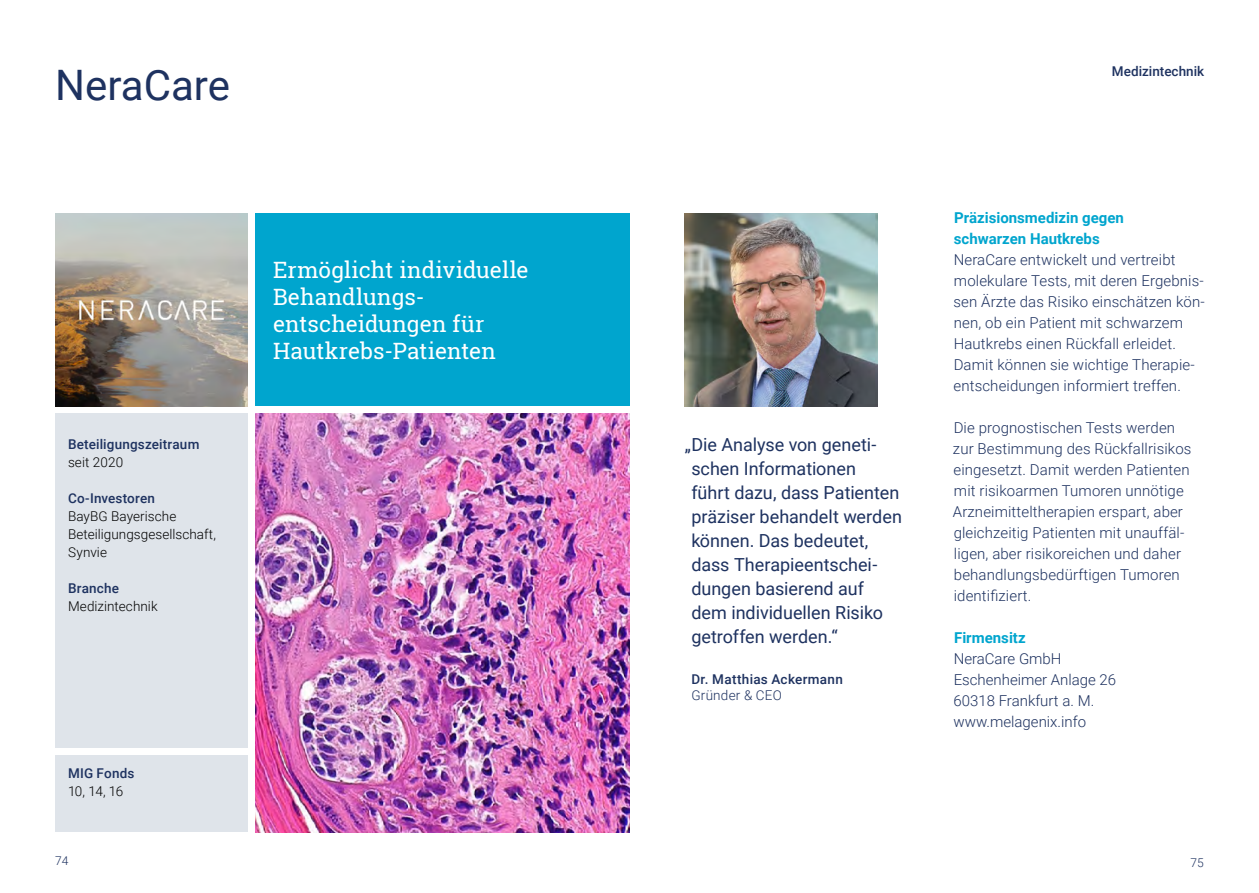
<style>
.page{position:relative;width:1259px;height:893px;background:#fff}
.page>*{position:absolute;margin:0;border:0;box-sizing:border-box;transform-origin:0 0}
.t1{font:42px "Roboto";color:#1e3260}
.t2{font:22.5px/27px "Roboto Slab";color:#fff}
.t3{font:18px/24px "Roboto";color:#1e3260}
.t4{font:300 15px/21px "Roboto";letter-spacing:.01em;color:#1e3260}
.t5{font:700 15px/21px "Roboto";color:#00a5ce}
.t6{font:500 13.5px "Roboto";letter-spacing:.015em;color:#1e3260}
.t7{font:300 13.5px/18px "Roboto";letter-spacing:.005em;color:#000}
.t8{font:300 13.5px "Roboto";letter-spacing:.02em;color:#1e3260}
.t9{font:300 12px "Roboto";color:#1e3260}
</style>
<div class="page">
<div style="left:255px;top:214px;width:374px;height:192px;background:#00a5ce"></div>
<img style="left:55px;top:214px;width:193px;height:192px">
<div style="left:55px;top:755px;width:193px;height:77px;background:#dfe4ea"></div>
<div style="left:55px;top:414px;width:193px;height:334px;background:#dfe4ea"></div>
<img style="left:685px;top:214px;width:192px;height:192px">
<img style="left:255px;top:414px;width:374px;height:418px">
<h1 class="t1" style="left:55px;top:55px;width:176px">NeraCare</h1>
<p class="t6" style="left:1112px;top:62px;width:94px">Medizintechnik</p>
<p class="t6" style="left:68px;top:435px;width:133px">Beteiligungszeitraum</p>
<p class="t7" style="left:68px;top:453px;width:57px">seit 2020</p>
<p class="t6" style="left:68px;top:489px;width:89px">Co-Investoren</p>
<p class="t7" style="left:68px;top:507px;width:149px">BayBG Bayerische<br>Beteiligungsgesellschaft,<br>Synvie</p>
<p class="t6" style="left:68px;top:579px;width:53px">Branche</p>
<p class="t7" style="left:68px;top:597px;width:91px">Medizintechnik</p>
<h2 class="t2" style="left:273px;top:256px;width:257px">Ermöglicht individuelle<br>Behandlungs&shy;entscheidungen für<br>Hautkrebs-Patienten</h2>
<p class="t6" style="left:68px;top:764px;width:68px">MIG Fonds</p>
<p class="t7" style="left:68px;top:782px;width:57px">10, 14, 16</p>
<p class="t3" style="left:691px;top:432px;width:212px;text-indent:-7px">„Die Analyse von geneti&shy;schen Informationen<br>führt dazu, dass Patienten präziser behandelt werden können. Das bedeutet, dass Therapieentschei&shy;dungen basierend auf dem individuellen Risiko getroffen werden.“</p>
<p class="t6" style="left:691px;top:669px;width:153px">Dr. Matthias Ackermann</p>
<p class="t8" style="left:691px;top:686px;width:92px">Gründer &amp; CEO</p>
<p class="t5" style="left:954px;top:207px;width:172px">Präzisionsmedizin gegen schwarzen Hautkrebs</p>
<p class="t4" style="left:953px;top:249px;width:253px">NeraCare entwickelt und vertreibt molekulare Tests, mit deren Ergebnis&shy;sen Ärzte das Risiko einschätzen kön&shy;nen, ob ein Patient mit schwarzem Hautkrebs einen Rückfall erleidet.<br>Damit können sie wichtige Therapie&shy;entscheidungen informiert treffen.</p>
<p class="t4" style="left:953px;top:417px;width:240px">Die prognostischen Tests werden zur Bestimmung des Rückfallrisikos eingesetzt. Damit werden Patienten mit risikoarmen Tumoren unnötige Arzneimitteltherapien erspart, aber gleichzeitig Patienten mit unauffäl&shy;ligen, aber risikoreichen und daher behandlungsbedürftigen Tumoren identifiziert.</p>
<p class="t5" style="left:954px;top:627px;width:73px">Firmensitz</p>
<p class="t4" style="left:953px;top:648px;width:164px">NeraCare GmbH<br>Eschenheimer Anlage 26<br>60318 Frankfurt a. M. www.melagenix.info</p>
<p class="t9" style="left:55px;top:853px;width:15px">74</p>
<p class="t9" style="left:1190px;top:854px;width:15px">75</p>
</div>
